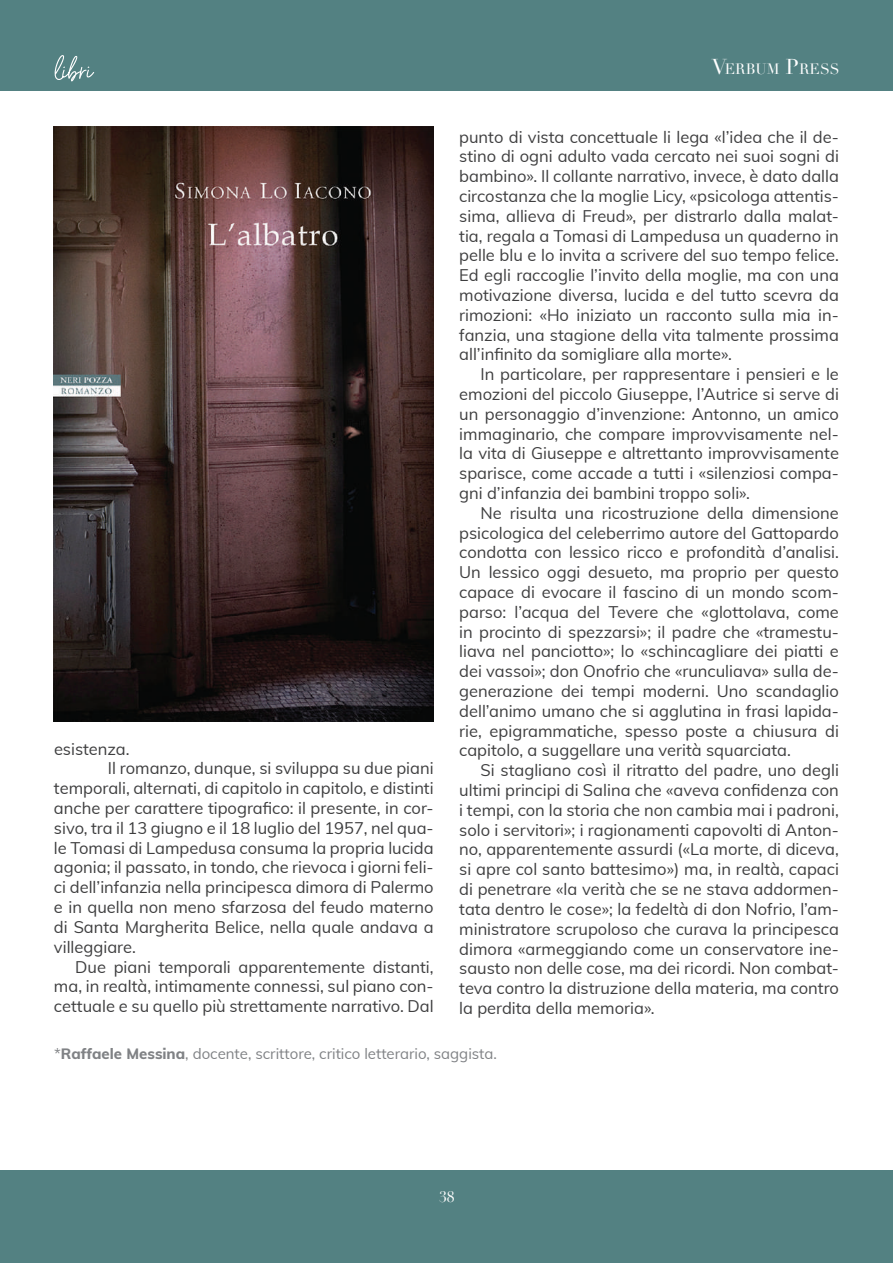
<style>
.page{position:relative;width:893px;height:1263px;background:#fff}
.page>*{position:absolute;margin:0;border:0;box-sizing:border-box;transform-origin:0 0}
.t1{font:16.5px/19.8px "Muli";color:#3e3e3f;text-align:justify}
.t2{font:15px "Muli";color:#808285}
.t3{font:15px "Didot";color:#fff}
.t4{font:14.7px "Didot";color:#fff}
.s1{font-size:21px}
.s2{font-weight:800}
</style>
<div class="page">
<img style="left:54px;top:126px;width:379px;height:596px">
<div style="left:0;top:0;width:893px;height:90px;background:#538182"></div>
<div style="left:0;top:1170px;width:893px;height:93px;background:#538182"></div>
<svg style="left:54px;top:55px;width:40px;height:26px"></svg>
<p class="t1" style="left:54px;top:738px;width:77px">esistenza.</p>
<p class="t1" style="left:108px;top:758px;width:327px">Il romanzo, dunque, si sviluppa su due piani</p>
<p class="t1" style="left:54px;top:778px;width:381px">temporali, alternati, di capitolo in capitolo, e distinti</p>
<p class="t1" style="left:54px;top:797px;width:381px">anche per carattere tipografico: il presente, in cor-</p>
<p class="t1" style="left:54px;top:817px;width:381px">sivo, tra il 13 giugno e il 18 luglio del 1957, nel qua-</p>
<p class="t1" style="left:54px;top:837px;width:381px">le Tomasi di Lampedusa consuma la propria lucida</p>
<p class="t1" style="left:54px;top:857px;width:381px">agonia; il passato, in tondo, che rievoca i giorni feli-</p>
<p class="t1" style="left:54px;top:877px;width:381px">ci dell’infanzia nella principesca dimora di Palermo</p>
<p class="t1" style="left:54px;top:896px;width:381px">e in quella non meno sfarzosa del feudo materno</p>
<p class="t1" style="left:54px;top:916px;width:381px">di Santa Margherita Belice, nella quale andava a</p>
<p class="t1" style="left:54px;top:936px;width:83px">villeggiare.</p>
<p class="t1" style="left:75px;top:956px;width:360px">Due piani temporali apparentemente distanti,</p>
<p class="t1" style="left:54px;top:976px;width:381px">ma, in realtà, intimamente connessi, sul piano con-</p>
<p class="t1" style="left:54px;top:995px;width:381px">cettuale e su quello più strettamente narrativo. Dal</p>
<p class="t4" style="left:712px;top:60px;width:129px"><span class="s1">V</span>ERBUM <span class="s1">P</span>RESS</p>
<p class="t1" style="left:459px;top:126px;width:381px">punto di vista concettuale li lega «l’idea che il de&shy;stino di ogni adulto vada cercato nei suoi sogni di bambino». Il collante narrativo, invece, è dato dalla circostanza che la moglie Licy, «psicologa attentis&shy;sima, allieva di Freud», per distrarlo dalla malat&shy;tia, regala a Tomasi di Lampedusa un quaderno in pelle blu e lo invita a scrivere del suo tempo felice.<br>Ed egli raccoglie l’invito della moglie, ma con una motivazione diversa, lucida e del tutto scevra da rimozioni: «Ho iniziato un racconto sulla mia in&shy;fanzia, una stagione della vita talmente prossima all’infinito da somigliare alla morte».</p>
<p class="t1" style="left:459px;top:364px;width:381px;text-indent:21px">In particolare, per rappresentare i pensieri e le emozioni del piccolo Giuseppe, l’Autrice si serve di un personaggio d’invenzione: Antonno, un amico immaginario, che compare improvvisamente nel&shy;la vita di Giuseppe e altrettanto improvvisamente sparisce, come accade a tutti i «silenziosi compa&shy;gni d’infanzia dei bambini troppo soli».</p>
<p class="t1" style="left:459px;top:502px;width:381px;text-indent:21px">Ne risulta una ricostruzione della dimensione psicologica del celeberrimo autore del Gattopardo condotta con lessico ricco e profondità d’analisi.<br>Un lessico oggi desueto, ma proprio per questo capace di evocare il fascino di un mondo scom&shy;parso: l’acqua del Tevere che «glottolava, come in procinto di spezzarsi»; il padre che «tramestu&shy;liava nel panciotto»; lo «schincagliare dei piatti e dei vassoi»; don Onofrio che «runculiava» sulla de&shy;generazione dei tempi moderni. Uno scandaglio dell’animo umano che si agglutina in frasi lapida&shy;rie, epigrammatiche, spesso poste a chiusura di capitolo, a suggellare una verità squarciata.</p>
<p class="t1" style="left:459px;top:760px;width:381px;text-indent:21px">Si stagliano così il ritratto del padre, uno degli ultimi principi di Salina che «aveva confidenza con i tempi, con la storia che non cambia mai i padroni, solo i servitori»; i ragionamenti capovolti di Anton&shy;no, apparentemente assurdi («La morte, di diceva, si apre col santo battesimo») ma, in realtà, capaci di penetrare «la verità che se ne stava addormen&shy;tata dentro le cose»; la fedeltà di don Nofrio, l’am&shy;ministratore scrupoloso che curava la principesca dimora «armeggiando come un conservatore ine&shy;sausto non delle cose, ma dei ricordi. Non combat&shy;teva contro la distruzione della materia, ma contro la perdita della memoria».</p>
<p class="t2" style="left:54px;top:1043px;width:444px">*<span class="s2">Raffaele Messina</span>, docente, scrittore, critico letterario, saggista.</p>
<p class="t3" style="left:439px;top:1188px;width:17px">38</p>
</div>
